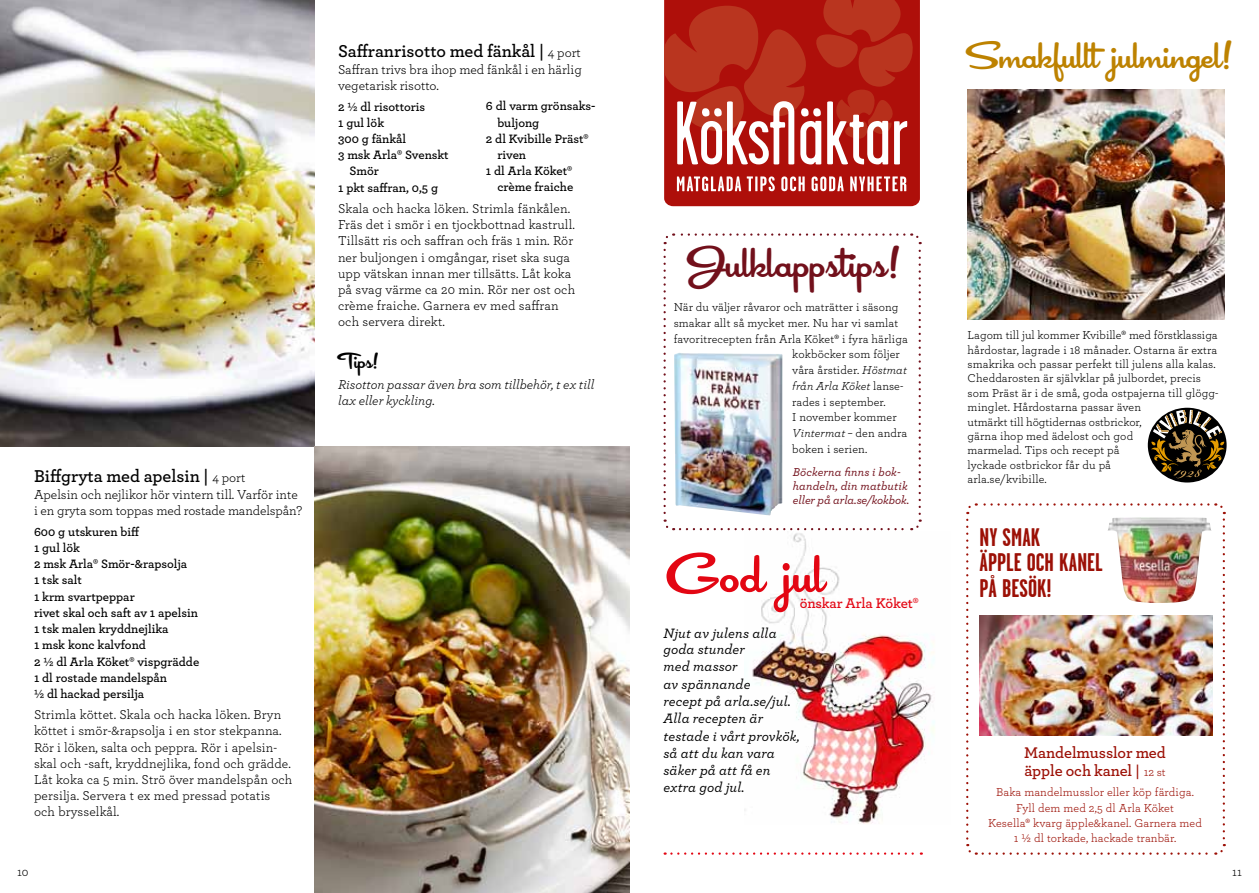
<style>
.page{position:relative;width:1259px;height:893px;background:#fff}
.page>*{position:absolute;margin:0;border:0;box-sizing:border-box;transform-origin:0 0}
.t1{font:58.2px "Cocktail Shaker";letter-spacing:.01em;color:#e30613}
.t2{font:45.75px "Cocktail Shaker";letter-spacing:.01em;color:#72101b}
.t3{font:40.2px "Cocktail Shaker";color:#bd8200}
.t4{font:700 25.5px/25.5px "Garage Gothic";color:#9c1006}
.t5{font:22.5px "Cocktail Shaker";color:#000}
.t6{font:600 18px "Archer";color:#000}
.t7{font:600 16.2px/17.9px "Archer";letter-spacing:-.005em;color:#9c1006}
.t8{font:600 14.7px "Archer";letter-spacing:-.01em;color:#e30613}
.t9{font:italic 500 14.25px/17.1px "Archer";letter-spacing:.01em;color:#000}
.t10{font:13.5px/16.2px "Archer";color:#000}
.t11{font:italic 13.5px/16.2px "Archer";color:#000}
.t12{font:600 12.75px/16.2px "Archer";color:#000}
.t13{font:12.3px "Archer";color:#000}
.t14{font:12px/14.4px "Archer";letter-spacing:.01em;color:#000}
.t15{font:12px/15.5px "Archer";letter-spacing:.01em;color:#9c1006;text-align:center}
.t16{font:italic 500 12px/14.4px "Archer";letter-spacing:.01em;color:#72101b}
.t17{font:italic 12px "Archer";letter-spacing:.01em;color:#000}
.s1{font-weight:400;font-size:13.5px}
.s2{font-style:italic}
.s3{font-style:normal}
.s4{font-size:15.6px}
.s5{font-weight:400;font-size:12px}
</style>
<div class="page">
<svg style="left:663px;top:233px;width:259px;height:298px"></svg>
<div style="left:664px;top:0;width:256px;height:206px;background:#ae0f0a"></div>
<svg style="left:664px;top:0;width:251px;height:165px;background:#bd4035"></svg>
<svg style="left:677px;top:176px;width:64px;height:15px"></svg>
<svg style="left:747px;top:176px;width:28px;height:15px"></svg>
<svg style="left:781px;top:176px;width:23px;height:15px"></svg>
<svg style="left:811px;top:176px;width:33px;height:15px"></svg>
<svg style="left:850px;top:176px;width:56px;height:15px"></svg>
<img style="left:0;top:0;width:315px;height:446px">
<img style="left:315px;top:446px;width:314px;height:447px">
<img style="left:967px;top:90px;width:258px;height:229px">
<svg style="left:1146px;top:407px;width:81px;height:77px"></svg>
<svg style="left:1147px;top:408px;width:79px;height:74px"></svg>
<svg style="left:1151px;top:408px;width:73px;height:71px"></svg>
<svg style="left:966px;top:520px;width:10px;height:335px"></svg>
<svg style="left:982px;top:844px;width:244px;height:11px"></svg>
<svg style="left:1215px;top:503px;width:10px;height:335px"></svg>
<svg style="left:966px;top:503px;width:242px;height:11px"></svg>
<img style="left:979px;top:615px;width:233px;height:121px">
<img style="left:1108px;top:517px;width:104px;height:86px">
<img style="left:744px;top:533px;width:191px;height:291px">
<img style="left:674px;top:353px;width:108px;height:163px">
<svg style="left:671px;top:852px;width:251px;height:3px"></svg>
<h3 class="t6" style="left:34px;top:463px;width:213px">Biffgryta med apelsin | <span class="s1">4 port</span></h3>
<p class="t10" style="left:34px;top:486px;width:270px">Apelsin och nejlikor hör vintern till. Varför inte i en gryta som toppas med rostade mandelspån?</p>
<p class="t12" style="left:34px;top:523px;width:167px">600 g utskuren biff<br>1 gul lök<br>2 msk Arla® Smör-&amp;rapsolja<br>1 tsk salt<br>1 krm svartpeppar<br>rivet skal och saft av 1 apelsin<br>1 tsk malen kryddnejlika<br>1 msk konc kalvfond<br>2 ½ dl Arla Köket® vispgrädde<br>1 dl rostade mandelspån<br>½ dl hackad persilja</p>
<p class="t10" style="left:34px;top:706px;width:260px">Strimla köttet. Skala och hacka löken. Bryn köttet i smör-&amp;rapsolja i en stor stekpanna.<br>Rör i löken, salta och peppra. Rör i apelsin&shy;skal och -saft, kryddnejlika, fond och grädde.<br>Låt koka ca 5 min. Strö över mandelspån och persilja. Servera t ex med pressad potatis och brysselkål.</p>
<h3 class="t6" style="left:338px;top:37px;width:244px">Saffranrisotto med fänkål | <span class="s1">4 port</span></h3>
<p class="t10" style="left:338px;top:61px;width:245px">Saffran trivs bra ihop med fänkål i en härlig vegetarisk risotto.</p>
<p class="t12" style="left:338px;top:97px;width:89px">2 ½ dl risottoris</p>
<p class="t12" style="left:338px;top:114px;width:48px">1 gul lök</p>
<p class="t12" style="left:338px;top:130px;width:69px">300 g fänkål</p>
<p class="t12" style="left:338px;top:146px;width:112px">3 msk Arla® Svenskt</p>
<p class="t12" style="left:350px;top:162px;width:31px">Smör</p>
<p class="t12" style="left:338px;top:179px;width:102px">1 pkt saffran, 0,5 g</p>
<p class="t10" style="left:338px;top:200px;width:238px">Skala och hacka löken. Strimla fänkålen.<br>Fräs det i smör i en tjockbottnad kastrull.<br>Tillsätt ris och saffran och fräs 1 min. Rör ner buljongen i omgångar, riset ska suga upp vätskan innan mer tillsätts. Låt koka på svag värme ca 20 min. Rör ner ost och crème fraiche. Garnera ev med saffran och servera direkt.</p>
<p class="t12" style="left:486px;top:97px;width:111px">6 dl varm grönsaks-</p>
<p class="t12" style="left:497px;top:113px;width:43px">buljong</p>
<p class="t12" style="left:486px;top:130px;width:104px">2 dl Kvibille Präst®</p>
<p class="t12" style="left:497px;top:146px;width:30px">riven</p>
<p class="t12" style="left:486px;top:162px;width:88px">1 dl Arla Köket®</p>
<p class="t12" style="left:497px;top:178px;width:77px">crème fraiche</p>
<h3 class="t5" style="left:338px;top:348px;width:41px">Tips!</h3>
<p class="t11" style="left:338px;top:376px;width:258px">Risotton passar även bra som tillbehör, t ex till lax eller kyckling.</p>
<h3 class="t3" style="left:967px;top:33px;width:265px">Smakfullt julmingel!</h3>
<h2 class="t2" style="left:685px;top:237px;width:215px">Julklappstips!</h2>
<p class="t14" style="left:674px;top:299px;width:226px">När du väljer råvaror och maträtter i säsong</p>
<p class="t14" style="left:674px;top:315px;width:226px">smakar allt så mycket mer. Nu har vi samlat</p>
<p class="t14" style="left:674px;top:331px;width:236px">favoritrecepten från Arla Köket® i fyra härliga</p>
<p class="t14" style="left:792px;top:347px;width:109px">kokböcker som följer</p>
<p class="t14" style="left:792px;top:362px;width:116px">våra årstider. <span class="s2">Höstmat</span></p>
<p class="t17" style="left:792px;top:377px;width:113px">från Arla Köket <span class="s3">lanse-</span></p>
<p class="t14" style="left:792px;top:394px;width:95px">rades i september.</p>
<p class="t14" style="left:792px;top:410px;width:106px">I november kommer</p>
<p class="t17" style="left:792px;top:424px;width:116px">Vintermat – <span class="s3">den andra</span></p>
<p class="t14" style="left:792px;top:441px;width:76px">boken i serien.</p>
<p class="t16" style="left:793px;top:464px;width:118px">Böckerna finns i bok&shy;handeln, din matbutik eller på arla.se/kokbok.</p>
<h1 class="t1" style="left:668px;top:541px;width:158px">God jul</h1>
<p class="t8" style="left:799px;top:592px;width:121px">önskar Arla Köket®</p>
<p class="t9" style="left:663px;top:623px;width:138px">Njut av julens alla goda stunder<br>med massor<br>av spännande<br>recept på arla.se/jul.<br>Alla recepten är testade i vårt provkök, så att du kan vara säker på att få en extra god jul.</p>
<p class="t14" style="left:967px;top:327px;width:252px">Lagom till jul kommer Kvibille® med förstklassiga hårdostar, lagrade i 18 månader. Ostarna är extra smakrika och passar perfekt till julens alla kalas.<br>Cheddarosten är självklar på julbordet, precis som Präst är i de små, goda ostpajerna till glögg&shy;minglet. Hårdostarna passar även<br>utmärkt till högtidernas ostbrickor,<br>gärna ihop med ädelost och god<br>marmelad. Tips och recept på<br>lyckade ostbrickor får du på<br>arla.se/kvibille.</p>
<h3 class="t4" style="left:979px;top:524px;width:125px">NY SMAK<br>ÄPPLE OCH KANEL<br>PÅ BESÖK!</h3>
<p class="t7" style="left:1024px;top:743px;width:143px">Mandelmusslor med äpple och kanel <span class="s4">|</span> <span class="s5">12 st</span></p>
<p class="t15" style="left:988px;top:784px;width:215px">Baka mandelmusslor eller köp färdiga.<br>Fyll dem med 2,5 dl Arla Köket<br>Kesella® kvarg äpple&amp;kanel. Garnera med 1 ½ dl torkade, hackade tranbär.</p>
<p class="t13" style="left:17px;top:863px;width:13px">10</p>
<p class="t13" style="left:1232px;top:863px;width:11px">11</p>
</div>
